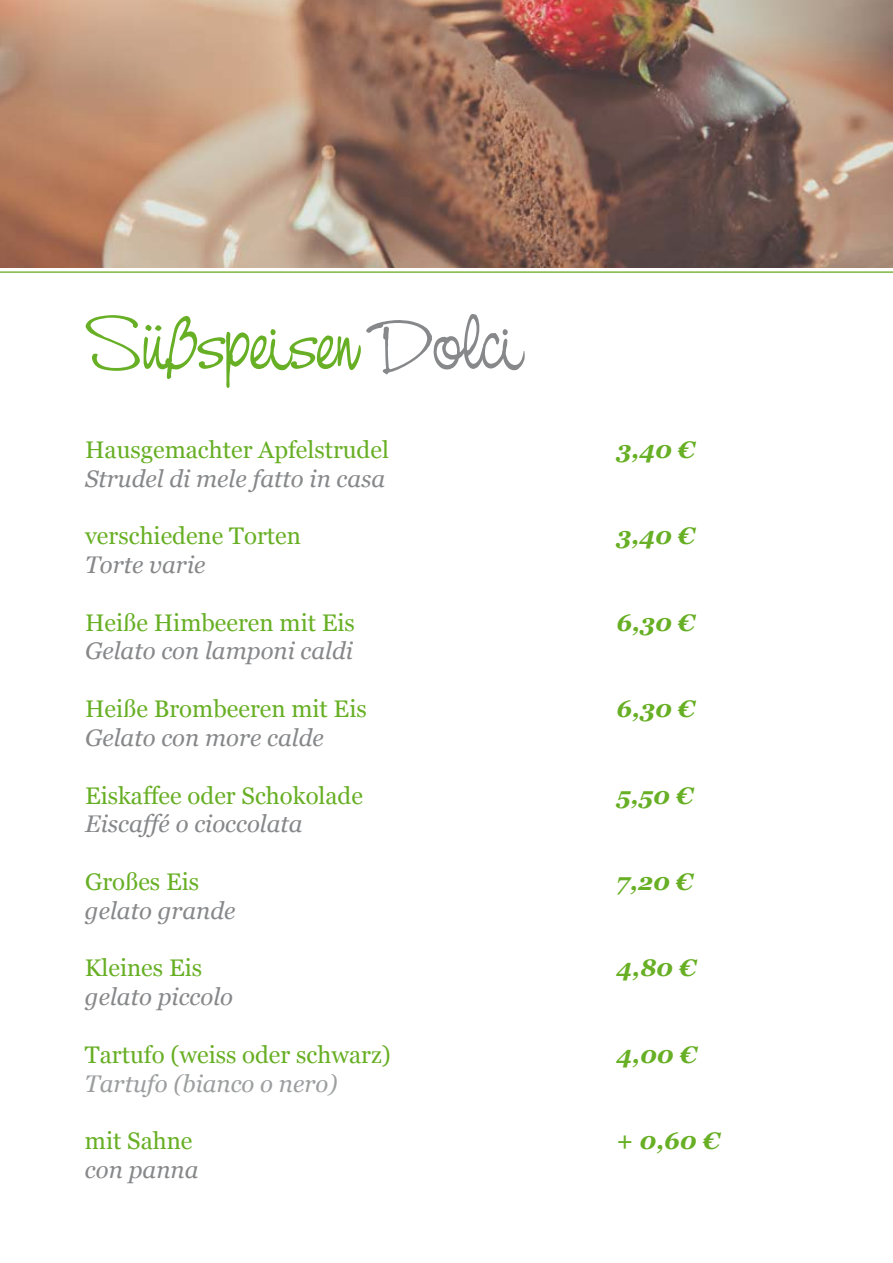
<style>
.page{position:relative;width:893px;height:1263px;background:#fff}
.page>*{position:absolute;margin:0;border:0;box-sizing:border-box;transform-origin:0 0}
.t1{font:75px "Nevison Cas D";color:#67af24}
.t2{font:24px "Georgia";color:#67af24}
.t3{font:italic 24px "Georgia";color:#87888a}
.t4{font:italic 700 24px "Georgia";color:#67af24}
.t5{font:italic 24px "Georgia";color:#9c9e9f}
.s1{color:#87888a}
</style>
<div class="page">
<img style="left:0;top:0;width:893px;height:268px">
<hr style="left:0;top:271px;width:893px;height:2px;background:#7bb73e">
<h1 class="t1" style="left:85px;top:298px;width:438px">Süßspeisen <span class="s1">Dolci</span></h1>
<p class="t2" style="left:85px;top:432px;width:305px">Hausgemachter Apfelstrudel</p>
<p class="t4" style="left:617px;top:432px;width:80px">3,40 €</p>
<p class="t3" style="left:85px;top:461px;width:302px">Strudel di mele fatto in casa</p>
<p class="t2" style="left:85px;top:518px;width:217px">verschiedene Torten</p>
<p class="t4" style="left:617px;top:518px;width:80px">3,40 €</p>
<p class="t3" style="left:85px;top:547px;width:122px">Torte varie</p>
<p class="t2" style="left:85px;top:605px;width:271px">Heiße Himbeeren mit Eis</p>
<p class="t4" style="left:617px;top:604px;width:80px">6,30 €</p>
<p class="t3" style="left:85px;top:634px;width:269px">Gelato con lamponi caldi</p>
<p class="t2" style="left:85px;top:691px;width:283px">Heiße Brombeeren mit Eis</p>
<p class="t4" style="left:617px;top:691px;width:80px">6,30 €</p>
<p class="t3" style="left:85px;top:720px;width:240px">Gelato con more calde</p>
<p class="t2" style="left:85px;top:778px;width:279px">Eiskaffee oder Schokolade</p>
<p class="t4" style="left:617px;top:777px;width:78px">5,50 €</p>
<p class="t3" style="left:85px;top:806px;width:219px">Eiscaffé o cioccolata</p>
<p class="t2" style="left:85px;top:864px;width:116px">Großes Eis</p>
<p class="t4" style="left:616px;top:864px;width:78px">7,20 €</p>
<p class="t3" style="left:85px;top:893px;width:152px">gelato grande</p>
<p class="t2" style="left:85px;top:950px;width:119px">Kleines Eis</p>
<p class="t4" style="left:616px;top:950px;width:81px">4,80 €</p>
<p class="t3" style="left:85px;top:979px;width:150px">gelato piccolo</p>
<p class="t2" style="left:85px;top:1037px;width:307px">Tartufo (weiss oder schwarz)</p>
<p class="t4" style="left:616px;top:1036px;width:82px">4,00 €</p>
<p class="t5" style="left:85px;top:1066px;width:254px">Tartufo (bianco o nero)</p>
<p class="t2" style="left:85px;top:1123px;width:109px">mit Sahne</p>
<p class="t4" style="left:616px;top:1123px;width:105px">+ 0,60 €</p>
<p class="t3" style="left:85px;top:1152px;width:115px">con panna</p>
</div>
